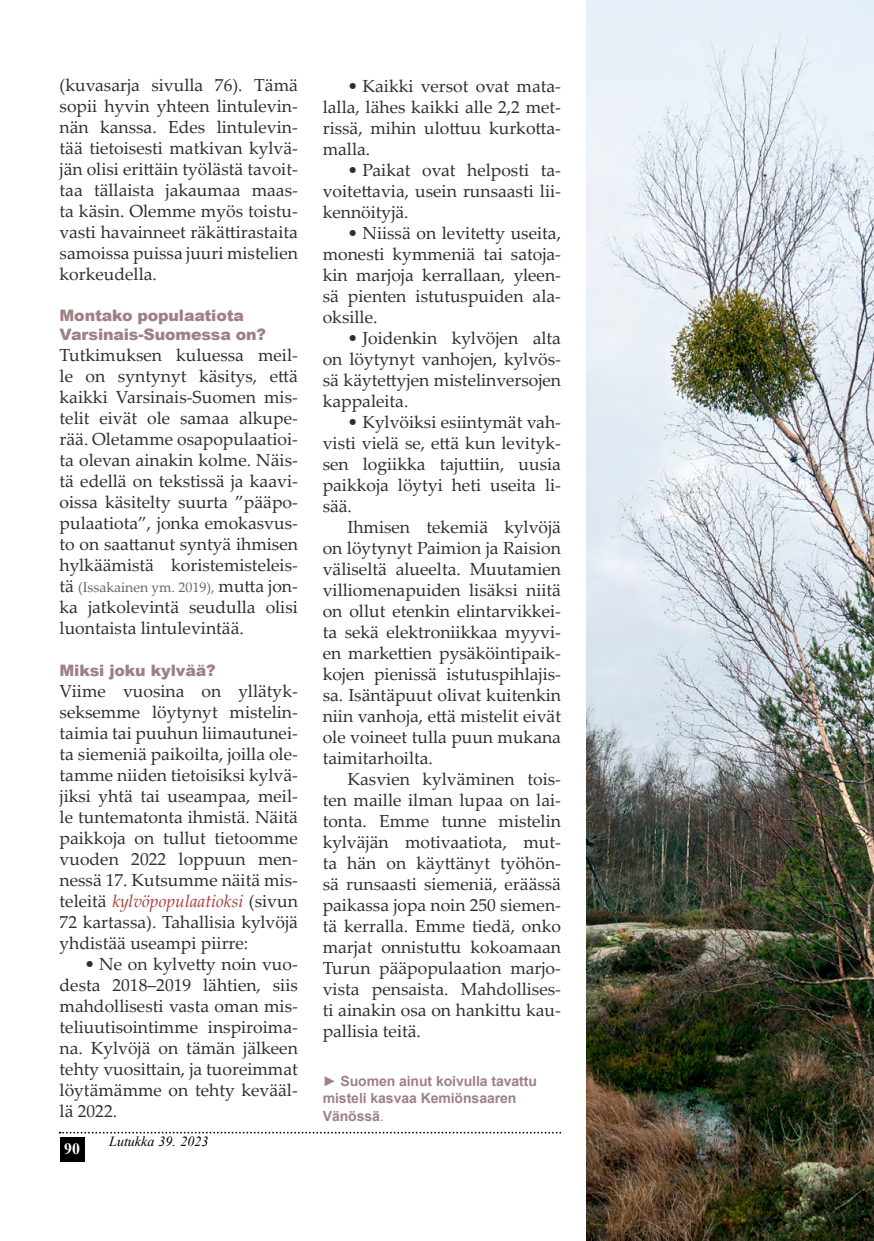
<style>
.page{position:relative;width:874px;height:1241px;background:#fff}
.page>*{position:absolute;margin:0;border:0;box-sizing:border-box;transform-origin:0 0}
.t1{font:17.5px/21px "Palatino Linotype";color:#2f2f2f;text-align:justify}
.t2{font:900 15.75px/19.2px "Arial";letter-spacing:-.01em;color:#9f8184}
.t3{font:700 15.75px "Times New Roman";color:#fff}
.t4{font:700 14px/17.5px "Arial";letter-spacing:-.005em;color:#9f8184}
.t5{font:14px "Palatino Linotype";color:#666}
.t6{font:italic 14px "Times New Roman";color:#000}
.s1{font-size:17.5px;color:#2f2f2f}
.s2{font-style:italic;color:#a73d38}
.s3{font-weight:400}
</style>
<div class="page">
<svg style="left:60px;top:1131px;width:502px;height:2px"></svg>
<div style="left:60px;top:1136px;width:24px;height:25px;background:#000"></div>
<img style="left:586px;top:0;width:287px;height:1240px">
<p class="t1" style="left:60px;top:74px;width:240px">(kuvasarja sivulla 76). Tämä sopii hyvin yhteen lintulevin&shy;nän kanssa. Edes lintulevin&shy;tää tietoisesti matkivan kylvä&shy;jän olisi erittäin työlästä tavoit&shy;taa tällaista jakaumaa maas&shy;ta käsin. Olemme myös toistu&shy;vasti havainneet räkättirastaita samoissa puissa juuri mistelien korkeudella.</p>
<p class="t2" style="left:60px;top:305px;width:208px">Montako populaatiota<br>Varsinais-Suomessa on?</p>
<p class="t1" style="left:60px;top:344px;width:240px">Tutkimuksen kuluessa meil&shy;le on syntynyt käsitys, että kaikki Varsinais-Suomen mis&shy;telit eivät ole samaa alkupe&shy;rää. Oletamme osapopulaatioi&shy;ta olevan ainakin kolme. Näis&shy;tä edellä on tekstissä ja kaavi&shy;oissa käsitelty suurta ”pääpo&shy;pulaatiota”, jonka emokasvus&shy;to on saattanut syntyä ihmisen hylkäämistä koristemisteleis-</p>
<p class="t5" style="left:60px;top:577px;width:240px"><span class="s1">tä</span> (Issakainen ym. 2019), <span class="s1">mutta jon-</span></p>
<p class="t1" style="left:60px;top:596px;width:240px">ka jatkolevintä seudulla olisi luontaista lintulevintää.</p>
<p class="t2" style="left:60px;top:660px;width:157px">Miksi joku kylvää?</p>
<p class="t1" style="left:60px;top:680px;width:240px">Viime vuosina on yllätyk&shy;seksemme löytynyt mistelin&shy;taimia tai puuhun liimautunei&shy;ta siemeniä paikoilta, joilla ole&shy;tamme niiden tietoisiksi kylvä&shy;jiksi yhtä tai useampaa, meil&shy;le tuntematonta ihmistä. Näitä paikkoja on tullut tietoomme vuoden 2022 loppuun men&shy;nessä 17. Kutsumme näitä mis&shy;teleitä <span class="s2">kylvöpopulaatioksi</span> (sivun 72 kartassa). Tahallisia kylvöjä yhdistää useampi piirre:</p>
<p class="t1" style="left:60px;top:953px;width:240px;text-indent:25px">• Ne on kylvetty noin vuo&shy;desta 2018‒2019 lähtien, siis mahdollisesti vasta oman mis&shy;teliuutisointimme inspiroima&shy;na. Kylvöjä on tämän jälkeen tehty vuosittain, ja tuoreimmat löytämämme on tehty kevääl&shy;lä 2022.</p>
<p class="t3" style="left:64px;top:1136px;width:17px">90</p>
<p class="t6" style="left:109px;top:1131px;width:101px">Lutukka 39. 2023</p>
<p class="t1" style="left:322px;top:74px;width:240px;text-indent:25px">• Kaikki versot ovat mata&shy;lalla, lähes kaikki alle 2,2 met&shy;rissä, mihin ulottuu kurkotta&shy;malla.</p>
<p class="t1" style="left:322px;top:158px;width:240px;text-indent:25px">• Paikat ovat helposti ta&shy;voitettavia, usein runsaasti lii&shy;kennöityjä.</p>
<p class="t1" style="left:322px;top:221px;width:240px;text-indent:25px">• Niissä on levitetty useita, monesti kymmeniä tai satoja&shy;kin marjoja kerrallaan, yleen&shy;sä pienten istutuspuiden ala&shy;oksille.</p>
<p class="t1" style="left:322px;top:326px;width:240px;text-indent:25px">• Joidenkin kylvöjen alta on löytynyt vanhojen, kylvös&shy;sä käytettyjen mistelinversojen kappaleita.</p>
<p class="t1" style="left:322px;top:410px;width:240px;text-indent:25px">• Kylvöiksi esiintymät vah&shy;visti vielä se, että kun levityk&shy;sen logiikka tajuttiin, uusia paikkoja löytyi heti useita li&shy;sää.</p>
<p class="t1" style="left:322px;top:515px;width:240px;text-indent:25px">Ihmisen tekemiä kylvöjä on löytynyt Paimion ja Raision väliseltä alueelta. Muutamien villiomenapuiden lisäksi niitä on ollut etenkin elintarvikkei&shy;ta sekä elektroniikkaa myyvi&shy;en markettien pysäköintipaik&shy;kojen pienissä istutuspihlajis&shy;sa. Isäntäpuut olivat kuitenkin niin vanhoja, että mistelit eivät ole voineet tulla puun mukana taimitarhoilta.</p>
<p class="t1" style="left:322px;top:767px;width:240px;text-indent:25px">Kasvien kylväminen tois&shy;ten maille ilman lupaa on lai&shy;tonta. Emme tunne mistelin kylväjän motivaatiota, mut&shy;ta hän on käyttänyt työhön&shy;sä runsaasti siemeniä, eräässä paikassa jopa noin 250 siemen&shy;tä kerralla. Emme tiedä, onko marjat onnistuttu kokoamaan Turun pääpopulaation marjo&shy;vista pensaista. Mahdollises&shy;ti ainakin osa on hankittu kau&shy;pallisia teitä.</p>
<p class="t4" style="left:322px;top:1072px;width:216px">► Suomen ainut koivulla tavattu misteli kasvaa Kemiönsaaren<br>Vänössä<span class="s3">.</span></p>
</div>
